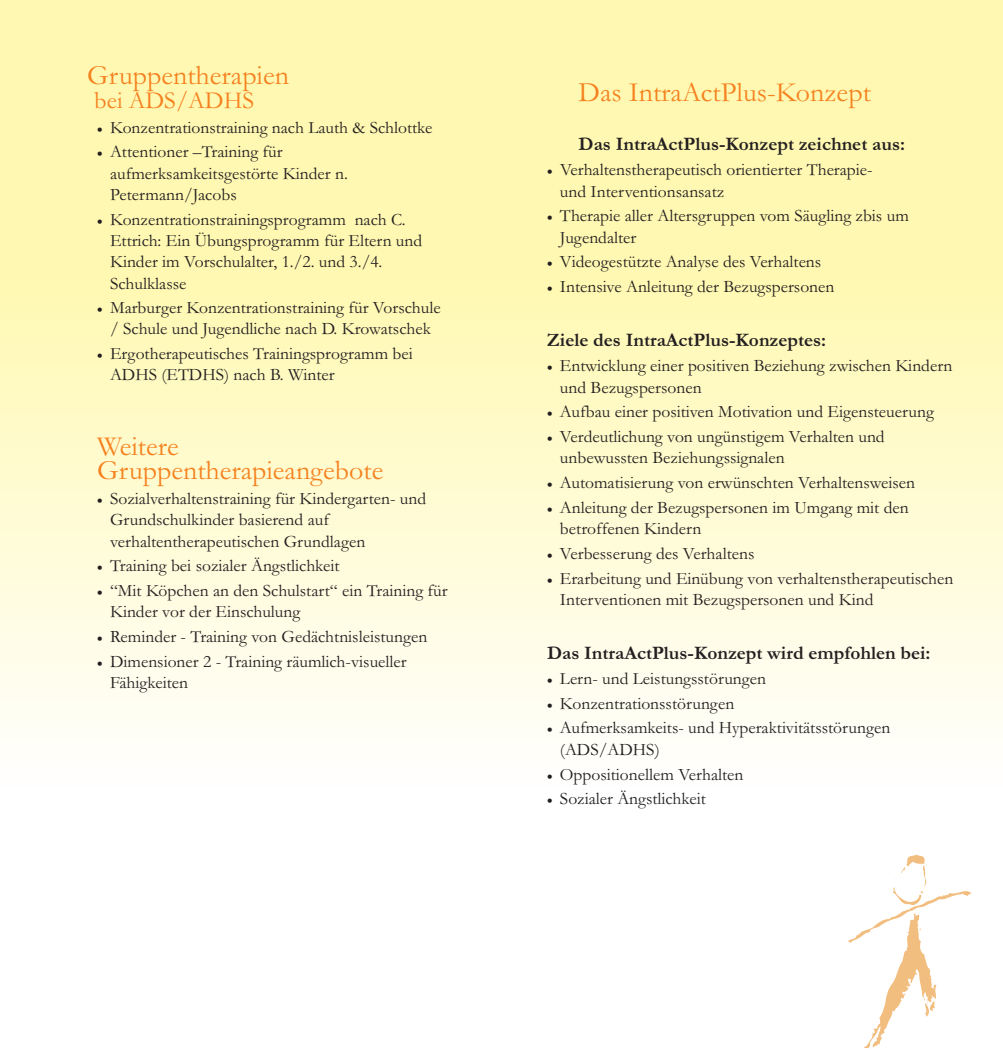
<style>
.page{position:relative;width:1003px;height:1062px;background:#fff}
.page>*{position:absolute;margin:0;border:0;box-sizing:border-box;transform-origin:0 0}
.t1{font:28px/24.8px "Garamond";color:#f58220}
.t2{font:24.5px "Garamond";color:#f58220}
.t3{font:700 19.25px "Garamond";color:#231f20}
.t4{font:17.5px/21.3px "Garamond";color:#231f20}
</style>
<div class="page">
<div style="left:0;top:0;width:1002px;height:1062px;background:linear-gradient(to bottom,#fff7a3,#fff)"></div>
<svg style="left:847px;top:854px;width:124px;height:194px"></svg>
<h1 class="t1" style="left:87px;top:66px;width:203px">Gruppentherapien</h1>
<h2 class="t2" style="left:94px;top:92px;width:161px">bei ADS/ADHS</h2>
<p class="t4" style="left:97px;top:119px;width:337px">•Konzentrationstraining nach Lauth &amp; Schlottke</p>
<p class="t4" style="left:110px;top:143px;width:239px;text-indent:-13px">•Attentioner –Training für aufmerksamkeitsgestörte Kinder n.<br>Petermann/Jacobs</p>
<p class="t4" style="left:110px;top:211px;width:313px;text-indent:-13px">•Konzentrationstrainingsprogramm nach C.<br>Ettrich: Ein Übungsprogramm für Eltern und Kinder im Vorschulalter, 1./2. und 3./4.<br>Schulklasse</p>
<p class="t4" style="left:97px;top:299px;width:345px;text-align:center">•Marburger Konzentrationstraining für Vorschule / Schule und Jugendliche nach D. Krowatschek</p>
<p class="t4" style="left:110px;top:345px;width:304px;text-indent:-13px">•Ergotherapeutisches Trainingsprogramm bei<br>ADHS (ETDHS) nach B. Winter</p>
<h1 class="t1" style="left:97px;top:436px;width:287px">Weitere<br>Gruppentherapieangebote</h1>
<p class="t4" style="left:110px;top:490px;width:317px;text-indent:-13px">•Sozialverhaltenstraining für Kindergarten- und<br>Grundschulkinder basierend auf verhaltentherapeutischen Grundlagen</p>
<p class="t4" style="left:97px;top:557px;width:244px">•Training bei sozialer Ängstlichkeit</p>
<p class="t4" style="left:110px;top:582px;width:339px;text-indent:-13px">•“Mit Köpchen an den Schulstart“ ein Training für<br>Kinder vor der Einschulung</p>
<p class="t4" style="left:97px;top:628px;width:331px">•Reminder - Training von Gedächtnisleistungen</p>
<p class="t4" style="left:110px;top:653px;width:298px;text-indent:-13px">•Dimensioner 2 - Training räumlich-visueller<br>Fähigkeiten</p>
<h1 class="t1" style="left:578px;top:83px;width:294px">Das IntraActPlus-Konzept</h1>
<p class="t3" style="left:578px;top:137px;width:328px">Das IntraActPlus-Konzept zeichnet aus:</p>
<p class="t4" style="left:559px;top:161px;width:314px;text-indent:-13px">•Verhaltenstherapeutisch orientierter Therapie&shy;und Interventionsansatz</p>
<p class="t4" style="left:559px;top:207px;width:350px;text-indent:-13px">•Therapie aller Altersgruppen vom Säugling zbis um<br>Jugendalter</p>
<p class="t4" style="left:547px;top:253px;width:275px">•Videogestützte Analyse des Verhaltens</p>
<p class="t4" style="left:547px;top:278px;width:289px">•Intensive Anleitung der Bezugspersonen</p>
<p class="t3" style="left:547px;top:333px;width:280px">Ziele des IntraActPlus-Konzeptes:</p>
<p class="t4" style="left:559px;top:356px;width:394px;text-indent:-13px">•Entwicklung einer positiven Beziehung zwischen Kindern und Bezugspersonen</p>
<p class="t4" style="left:547px;top:403px;width:388px">•Aufbau einer positiven Motivation und Eigensteuerung</p>
<p class="t4" style="left:559px;top:427px;width:326px;text-indent:-13px">•Verdeutlichung von ungünstigem Verhalten und unbewussten Beziehungssignalen</p>
<p class="t4" style="left:547px;top:474px;width:369px">•Automatisierung von erwünschten Verhaltensweisen</p>
<p class="t4" style="left:559px;top:498px;width:350px;text-indent:-13px">•Anleitung der Bezugspersonen im Umgang mit den betroffenen Kindern</p>
<p class="t4" style="left:547px;top:545px;width:209px">•Verbesserung des Verhaltens</p>
<p class="t4" style="left:559px;top:569px;width:394px;text-indent:-13px">•Erarbeitung und Einübung von verhaltenstherapeutischen<br>Interventionen mit Bezugspersonen und Kind</p>
<p class="t3" style="left:547px;top:646px;width:385px">Das IntraActPlus-Konzept wird empfohlen bei:</p>
<p class="t4" style="left:547px;top:670px;width:220px">•Lern- und Leistungsstörungen</p>
<p class="t4" style="left:547px;top:694px;width:189px">•Konzentrationsstörungen</p>
<p class="t4" style="left:559px;top:719px;width:332px;text-indent:-13px">•Aufmerksamkeits- und Hyperaktivitätsstörungen (ADS/ADHS)</p>
<p class="t4" style="left:547px;top:765px;width:198px">•Oppositionellem Verhalten</p>
<p class="t4" style="left:547px;top:790px;width:160px">•Sozialer Ängstlichkeit</p>
</div>
